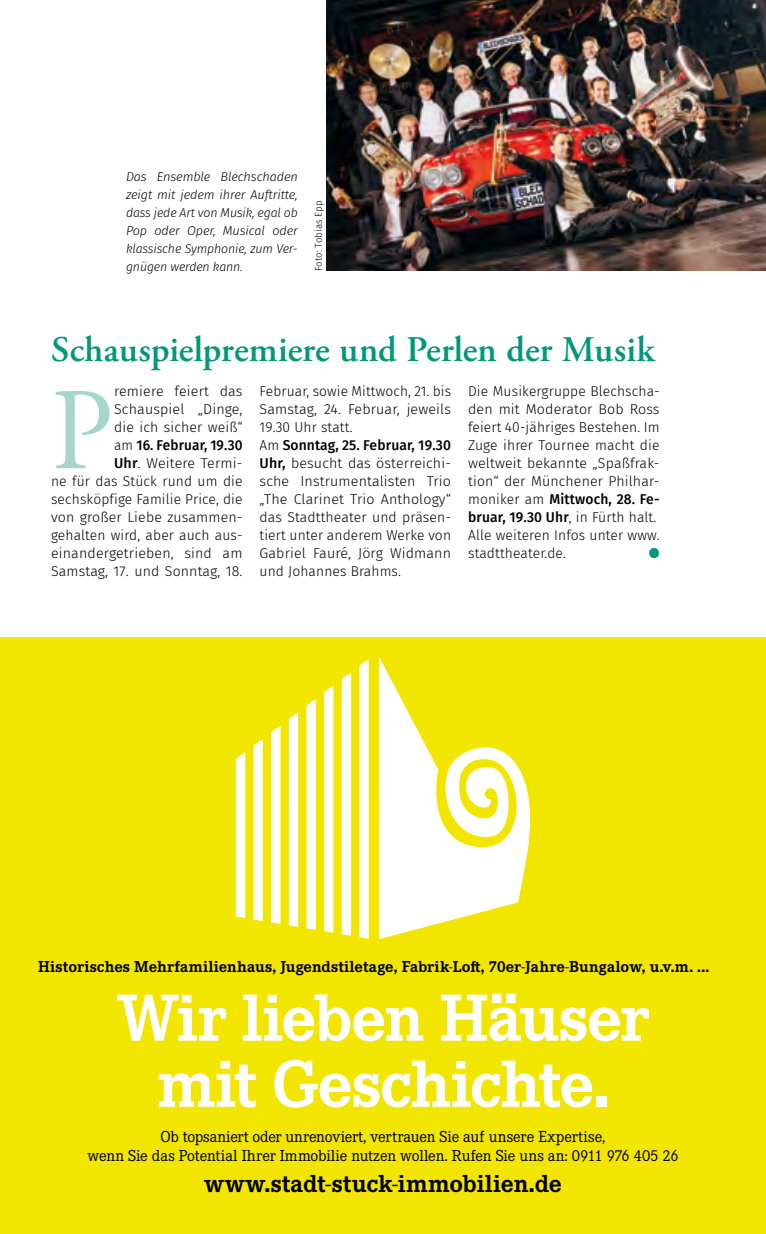
<style>
.page{position:relative;width:766px;height:1234px;background:#fff}
.page>*{position:absolute;margin:0;border:0;box-sizing:border-box;transform-origin:0 0}
.Fließtext_Fira_leich{font:116.25px "Adobe Garamond Pro";color:#a6d6ca}
.Artefakt{font:700 69px/66px "Corporate E Pro";letter-spacing:-.025em;color:#fff;text-align:center}
.Headline_45pt_Adobe{font:600 36px "Adobe Garamond Pro";color:#009879}
.Artefakt-2{font:700 25.5px "Corporate E Pro";color:#000}
.Artefakt-3{font:16.5px/19.8px "Corporate E Pro";letter-spacing:-.01em;color:#000;text-align:center}
.Artefakt-4{font:700 16.5px "Corporate E Pro";letter-spacing:.005em;color:#000}
.Fließtext_Fira_leich-2{font:300 14.25px/17.9px "Fira Sans";letter-spacing:.01em;color:#000;text-align:justify}
.Fließtext_Fira_leich-3{font:300 14.25px/17.9px "Fira Sans";letter-spacing:.01em;color:#000;text-align:justify;scale:.96 1}
.Fließtext_Fira_leich-4{font:14.25px "Zapf Dingbats ITC";color:#009879}
.t1{font:italic 300 12.75px/17.9px "Fira Sans";letter-spacing:-.01em;color:#000;text-align:justify}
.Fotohinweis{font:300 9.75px "Fira Sans";letter-spacing:-.005em;color:#000}
.s1{font-weight:500}
</style>
<div class="page">
<div style="left:0;top:637px;width:765px;height:596px;background:#f2e500"></div>
<svg style="left:236px;top:659px;width:132px;height:279px"></svg>
<svg style="left:379px;top:657px;width:152px;height:281px;fill:#fff"></svg>
<img style="left:326px;top:0;width:439px;height:271px">
<p class="t1" style="left:126px;top:168px;width:173px">Das Ensemble Blechschaden zeigt mit jedem ihrer Auftritte, dass jede Art von Musik, egal ob Pop oder Oper, Musical oder klassische Symphonie, zum Ver&shy;gnügen werden kann.</p>
<p class="Fotohinweis" style="left:311px;top:271px;width:72px;rotate:-90deg">Foto: Tobias Epp</p>
<p class="Headline_45pt_Adobe" style="left:51px;top:328px;width:604px">Schauspielpremiere und Perlen der Musik</p>
<p class="Fließtext_Fira_leich" style="left:51px;top:361px;width:63px">P</p>
<p class="Fließtext_Fira_leich-2" style="left:51px;top:382px;width:193px;text-align:right">remiere feiert das<br>Schauspiel „Dinge,<br>die ich sicher weiß“<br>am <span class="s1">16. Februar, 19.30<br>Uhr</span>. Weitere Termi-<br>ne für das Stück rund um die sechsköpfige Familie Price, die von großer Liebe zusammen&shy;gehalten wird, aber auch aus&shy;einandergetrieben, sind am<br>Samstag, 17. und Sonntag, 18.</p>
<p class="Fließtext_Fira_leich-3" style="left:259px;top:382px;width:201px">Februar, sowie Mittwoch, 21. bis Samstag, 24. Februar, jeweils 19.30 Uhr statt.</p>
<p class="Fließtext_Fira_leich-2" style="left:468px;top:382px;width:193px">Die Musikergruppe Blechscha&shy;den mit Moderator Bob Ross feiert 40-jähriges Bestehen. Im Zuge ihrer Tournee macht die weltweit bekannte „Spaßfrak&shy;tion“ der Münchener Philhar&shy;moniker am <span class="s1">Mittwoch, 28. Fe&shy;bruar, 19.30 Uhr</span>, in Fürth halt.</p>
<p class="Fließtext_Fira_leich-2" style="left:468px;top:525px;width:193px">Alle weiteren Infos unter www. stadttheater.de.</p>
<p class="Fließtext_Fira_leich-2" style="left:259px;top:436px;width:193px">Am <span class="s1">Sonntag, 25. Februar, 19.30<br>Uhr,</span> besucht das österreichi&shy;sche Instrumentalisten Trio „The Clarinet Trio Anthology“ das Stadttheater und präsen&shy;tiert unter anderem Werke von Gabriel Fauré, Jörg Widmann und Johannes Brahms.</p>
<p class="Fließtext_Fira_leich-4" style="left:648px;top:546px;width:12px">●</p>
<p class="Artefakt-4" style="left:38px;top:954px;width:672px">Historisches Mehrfamilienhaus, Jugendstiletage, Fabrik-Loft, 70er-Jahre-Bungalow, u.v.m. ...</p>
<p class="Artefakt" style="left:117px;top:980px;width:533px">Wir lieben Häuser mit Geschichte.</p>
<p class="Artefakt-3" style="left:87px;top:1125px;width:592px">Ob topsaniert oder unrenoviert, vertrauen Sie auf unsere Expertise,<br>wenn Sie das Potential Ihrer Immobilie nutzen wollen. Rufen Sie uns an: 0911 976 405 26</p>
<p class="Artefakt-2" style="left:204px;top:1165px;width:359px">www.stadt-stuck-immobilien.de</p>
</div>
